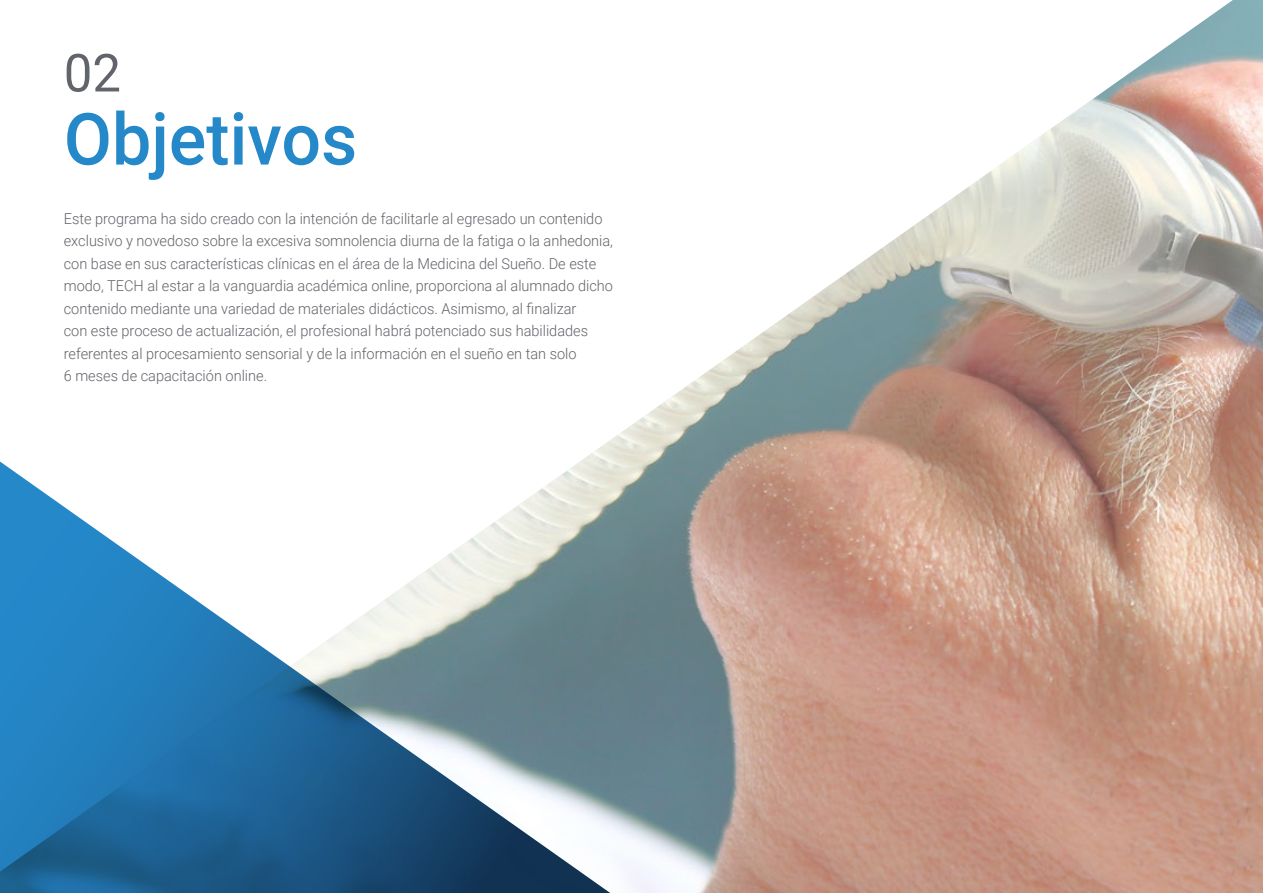
<style>
.page{position:relative;width:1263px;height:893px;background:#fff}
.page>*{position:absolute;margin:0;border:0;box-sizing:border-box;transform-origin:0 0}
.t1{font:500 72px "Roboto";color:#2488c9}
.t2{font:52.5px "Roboto";color:#61646a}
.t3{font:300 15px/22.5px "Roboto";color:#61646a}
</style>
<div class="page">
<img style="left:602px;top:0;width:661px;height:893px">
<svg style="left:0;top:446px;width:640px;height:447px"></svg>
<h2 class="t2" style="left:64px;top:36px;width:59px">02</h2>
<h1 class="t1" style="left:64px;top:89px;width:295px">Objetivos</h1>
<p class="t3" style="left:64px;top:207px;width:551px">Este programa ha sido creado con la intención de facilitarle al egresado un contenido exclusivo y novedoso sobre la excesiva somnolencia diurna de la fatiga o la anhedonia, con base en sus características clínicas en el área de la Medicina del Sueño. De este modo, TECH al estar a la vanguardia académica online, proporciona al alumnado dicho contenido mediante una variedad de materiales didácticos. Asimismo, al finalizar<br>con este proceso de actualización, el profesional habrá potenciado sus habilidades referentes al procesamiento sensorial y de la información en el sueño en tan solo<br>6 meses de capacitación online.</p>
</div>
